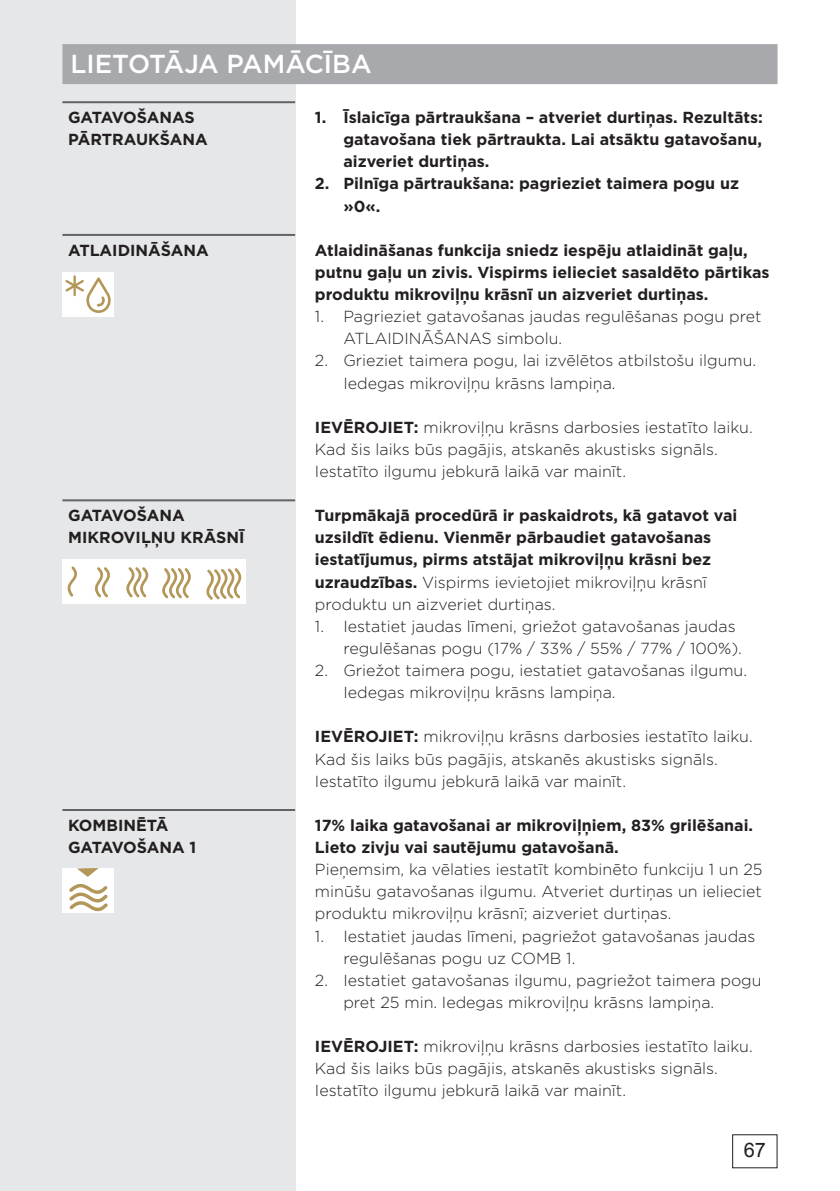
<style>
.page{position:relative;width:840px;height:1191px;background:#fff}
.page>*{position:absolute;margin:0;border:0;box-sizing:border-box;transform-origin:0 0}
.t1{font:500 26px "Gotham";color:#fff}
.t2{font:20px "Arial";color:#231f20}
.t3{font:300 16px/22.2px "Gotham";color:#231f20}
.t4{font:700 16px/22.2px "Gotham";color:#231f20}
.s1{font-weight:700}
.s2{font-weight:300}
</style>
<div class="page">
<div style="left:0;top:0;width:295px;height:1191px;background:#e6e7e9"></div>
<hr style="left:62px;top:101px;width:233px;height:2px;background:#636366">
<hr style="left:62px;top:234px;width:233px;height:2px;background:#636366">
<hr style="left:62px;top:499px;width:233px;height:2px;background:#636366">
<hr style="left:62px;top:809px;width:233px;height:2px;background:#636366">
<div style="left:62px;top:44px;width:715px;height:40px;background:#a8a9ad"></div>
<div style="left:62px;top:272px;width:51px;height:45px;background:#fff"></div>
<hr style="left:73px;top:275px;width:3px;height:21px;background:#b39759">
<svg style="left:65px;top:277px;width:46px;height:36px"></svg>
<div style="left:62px;top:559px;width:184px;height:44px;background:#fff"></div>
<svg style="left:67px;top:566px;width:10px;height:30px"></svg>
<svg style="left:206px;top:568px;width:36px;height:31px"></svg>
<svg style="left:162px;top:568px;width:29px;height:30px"></svg>
<svg style="left:126px;top:567px;width:22px;height:30px"></svg>
<svg style="left:95px;top:567px;width:15px;height:30px"></svg>
<div style="left:62px;top:868px;width:51px;height:44px;background:#fff"></div>
<svg style="left:69px;top:868px;width:39px;height:44px"></svg>
<h1 class="t1" style="left:70px;top:47px;width:302px">LIETOTĀJA PAM ĀCĪBA</h1>
<p class="t4" style="left:68px;top:106px;width:128px">GATAVOŠANAS<br>PĀR</p>
<p class="t4" style="left:102px;top:128px;width:23px">TRAU</p>
<p class="t4" style="left:148px;top:128px;width:60px">KŠANA</p>
<p class="t4" style="left:68px;top:239px;width:141px">ATLAIDINĀŠANA</p>
<p class="t4" style="left:68px;top:504px;width:178px">GATAVOŠANA<br>M IKROVIĻŅU KRĀSNĪ</p>
<p class="t4" style="left:68px;top:814px;width:129px">KOMBINĒTĀ<br>GATAVOŠANA 1</p>
<p class="t4" style="left:343px;top:106px;width:421px;text-align:justify;text-indent:-28px">1. Īslaicīga pārtraukšana – atveriet durtiņas. Rezultāts: gatavošana tiek pārtraukta. Lai atsāktu gatavošanu, aizveriet durtiņas.</p>
<p class="t4" style="left:343px;top:173px;width:397px;text-indent:-28px">2. Pilnīga pārtraukšana: pagrieziet taimera pogu uz »0«.</p>
<p class="t4" style="left:315px;top:239px;width:456px">Atlaidināšanas funkcija sniedz iespēju atlaidināt gaļu, putnu gaļu un zivis. Vispirms ielieciet sasaldēto pārtikas produktu mikroviļņu krāsnī un aizveriet durtiņas.</p>
<p class="t3" style="left:343px;top:305px;width:419px;text-indent:-28px">1. Pagrieziet gatavošanas jaudas regulēšanas pogu pret<br>ATLAIDINĀŠANAS simbolu.</p>
<p class="t3" style="left:343px;top:349px;width:414px;text-indent:-28px">2. Grieziet taimera pogu, lai izvēlētos atbilstošu ilgumu.<br>Iedegas mikroviļņu krāsns lampiņa.</p>
<p class="t3" style="left:315px;top:415px;width:439px"><span class="s1">IEVĒROJIET:</span> mikroviļņu krāsns darbosies iestatīto laiku.<br>Kad šis laiks būs pagājis, atskanēs akustisks signāls.<br>Iestatīto ilgumu jebkurā laikā var mainīt.</p>
<p class="t4" style="left:315px;top:504px;width:423px">Turpmākajā procedūrā ir paskaidrots, kā gatavot vai uzsildīt ēdienu. Vienmēr pārbaudiet gatavošanas iestatījumus, pirms atstājat mikroviļņu krāsni bez uzraudzības. <span class="s2">Vispirms ievietojiet mikroviļņu krāsnī produktu un aizveriet durtiņas.</span></p>
<p class="t3" style="left:343px;top:614px;width:400px;text-indent:-28px">1. Iestatiet jaudas līmeni, griežot gatavošanas jaudas regulēšanas pogu (17% / 33% / 55% / 77% / 100%).</p>
<p class="t3" style="left:343px;top:659px;width:405px;text-indent:-28px">2. Griežot taimera pogu, iestatiet gatavošanas ilgumu.<br>Iedegas mikroviļņu krāsns lampiņa.</p>
<p class="t3" style="left:315px;top:725px;width:439px"><span class="s1">IEVĒROJIET:</span> mikroviļņu krāsns darbosies iestatīto laiku.<br>Kad šis laiks būs pagājis, atskanēs akustisks signāls.<br>Iestatīto ilgumu jebkurā laikā var mainīt.</p>
<p class="t4" style="left:315px;top:814px;width:439px">17% laika gatavošanai ar mikroviļņiem, 83% grilēšanai.<br>Lieto zivju vai sautējumu gatavošanā.</p>
<p class="t3" style="left:315px;top:858px;width:449px;text-align:justify">Pieņemsim, ka vēlaties iestatīt kombinēto funkciju 1 un 25 minūšu gatavošanas ilgumu. Atveriet durtiņas un ielieciet produktu mikroviļņu krāsnī; aizveriet durtiņas.</p>
<p class="t3" style="left:343px;top:924px;width:413px;text-indent:-28px">1. Iestatiet jaudas līmeni, pagriežot gatavošanas jaudas regulēšanas pogu uz COMB 1.</p>
<p class="t3" style="left:343px;top:968px;width:419px;text-indent:-28px">2. Iestatiet gatavošanas ilgumu, pagriežot taimera pogu pret 25 min. Iedegas mikroviļņu krāsns lampiņa.</p>
<p class="t3" style="left:315px;top:1035px;width:439px"><span class="s1">IEVĒROJIET:</span> mikroviļņu krāsns darbosies iestatīto laiku.<br>Kad šis laiks būs pagājis, atskanēs akustisks signāls.<br>Iestatīto ilgumu jebkurā laikā var mainīt.</p>
<p class="t2" style="left:743px;top:1137px;width:24px">67</p>
</div>
